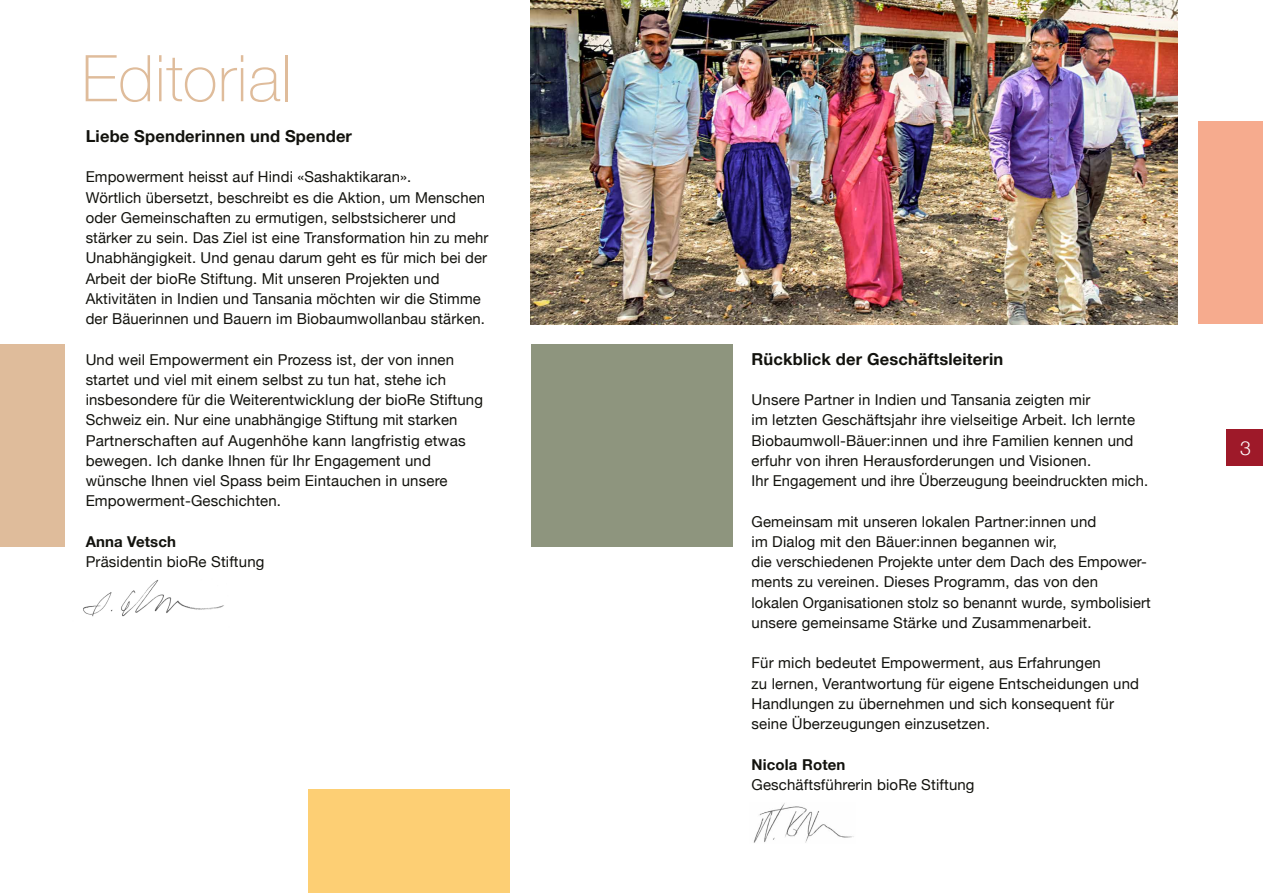
<style>
.page{position:relative;width:1263px;height:893px;background:#fff}
.page>*{position:absolute;margin:0;border:0;box-sizing:border-box;transform-origin:0 0}
.t1{font:100 64.5px "Helvetica Neue";letter-spacing:.01em;color:#dfbc9b}
.t2{font:300 19.5px "Helvetica Neue";color:#fff}
.t3{font:700 16.5px "Helvetica Neue";letter-spacing:.01em;color:#12120d}
.t4{font:15px/20.2px "Helvetica Neue";letter-spacing:.01em;color:#12120d}
.t5{font:700 15px "Helvetica Neue";letter-spacing:.01em;color:#12120d}
</style>
<div class="page">
<div style="left:1227px;top:430px;width:36px;height:36px;background:#9e1929"></div>
<div style="left:1198px;top:122px;width:65px;height:202px;background:#f6ab8e"></div>
<div style="left:530px;top:344px;width:202px;height:203px;background:#8e957e"></div>
<div style="left:308px;top:790px;width:202px;height:103px;background:#fdcf74"></div>
<img style="left:530px;top:0;width:648px;height:324px">
<div style="left:0;top:344px;width:64px;height:203px;background:#dfbc9b"></div>
<img style="left:753px;top:803px;width:101px;height:40px">
<img style="left:83px;top:580px;width:141px;height:37px">
<h1 class="t1" style="left:82px;top:29px;width:212px">Editorial</h1>
<p class="t3" style="left:86px;top:123px;width:268px">Liebe Spenderinnen und Spender</p>
<p class="t4" style="left:86px;top:168px;width:404px">Empowerment heisst auf Hindi «Sashaktikaran».<br>Wörtlich übersetzt, beschreibt es die Aktion, um Menschen oder Gemeinschaften zu ermutigen, selbstsicherer und stärker zu sein. Das Ziel ist eine Transformation hin zu mehr Unabhängigkeit. Und genau darum geht es für mich bei der Arbeit der bioRe Stiftung. Mit unseren Projekten und Aktivitäten in Indien und Tansania möchten wir die Stimme der Bäuerinnen und Bauern im Biobaumwollanbau stärken.</p>
<p class="t4" style="left:86px;top:350px;width:399px">Und weil Empowerment ein Prozess ist, der von innen startet und viel mit einem selbst zu tun hat, stehe ich insbesondere für die Weiterentwicklung der bioRe Stiftung Schweiz ein. Nur eine unabhängige Stiftung mit starken Partnerschaften auf Augenhöhe kann langfristig etwas bewegen. Ich danke Ihnen für Ihr Engagement und wünsche Ihnen viel Spass beim Eintauchen in unsere Empowerment-Geschichten.</p>
<p class="t5" style="left:86px;top:530px;width:92px">Anna Vetsch</p>
<p class="t4" style="left:86px;top:552px;width:180px">Präsidentin bioRe Stiftung</p>
<p class="t3" style="left:751px;top:346px;width:253px">Rückblick der Geschäftsleiterin</p>
<p class="t4" style="left:751px;top:390px;width:398px">Unsere Partner in Indien und Tansania zeigten mir<br>im letzten Geschäftsjahr ihre vielseitige Arbeit. Ich lernte Biobaumwoll-Bäuer:innen und ihre Familien kennen und erfuhr von ihren Herausforderungen und Visionen.<br>Ihr Engagement und ihre Überzeugung beeindruckten mich.</p>
<p class="t4" style="left:751px;top:512px;width:401px">Gemeinsam mit unseren lokalen Partner:innen und<br>im Dialog mit den Bäuer:innen begannen wir,<br>die verschiedenen Projekte unter dem Dach des Empower&shy;ments zu vereinen. Dieses Programm, das von den<br>lokalen Organisationen stolz so benannt wurde, symbolisiert unsere gemeinsame Stärke und Zusammenarbeit.</p>
<p class="t4" style="left:751px;top:654px;width:389px">Für mich bedeutet Empowerment, aus Erfahrungen<br>zu lernen, Verantwortung für eigene Entscheidungen und Handlungen zu übernehmen und sich konsequent für seine Überzeugungen einzusetzen.</p>
<p class="t5" style="left:751px;top:752px;width:95px">Nicola Roten</p>
<p class="t4" style="left:751px;top:775px;width:225px">Geschäftsführerin bioRe Stiftung</p>
<h2 class="t2" style="left:1240px;top:432px;width:12px">3</h2>
</div>
